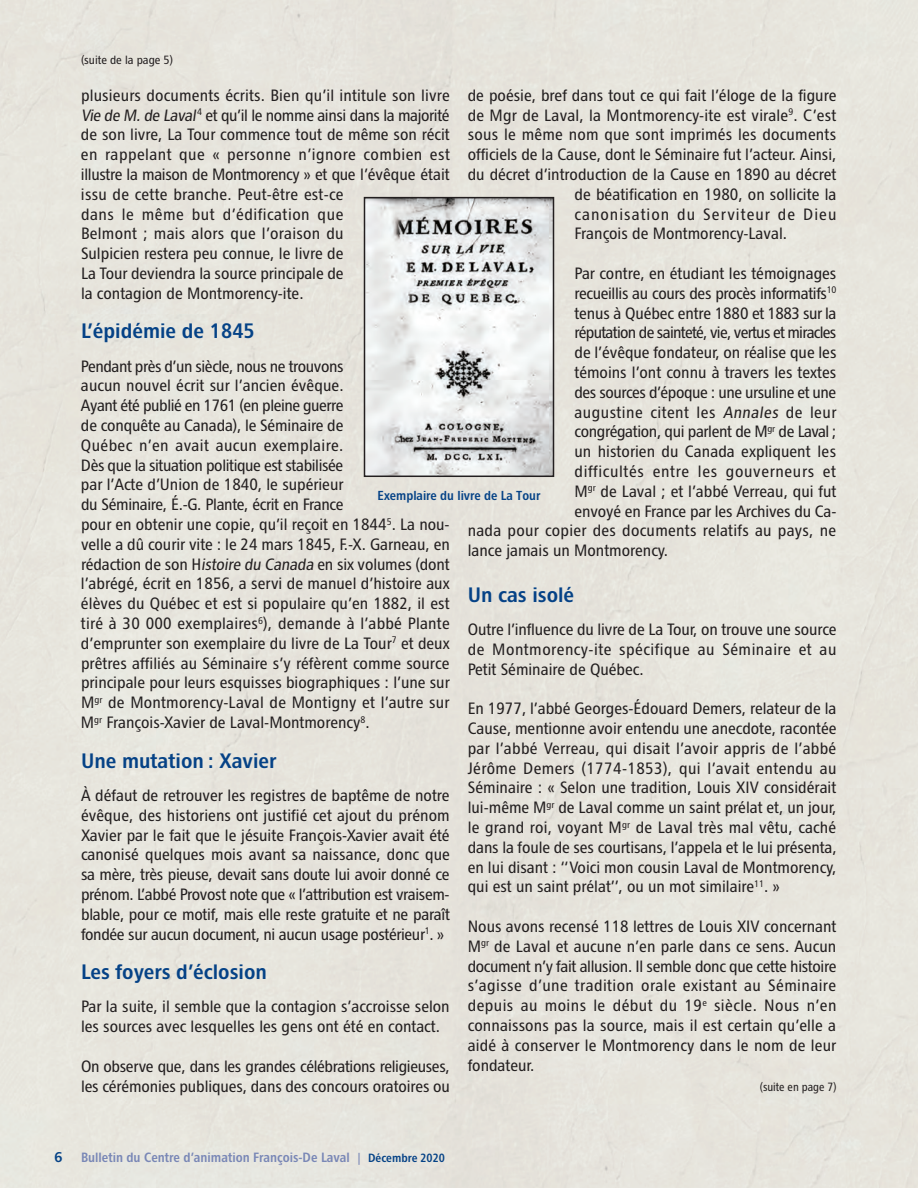
<style>
.page{position:relative;width:918px;height:1188px;background:#e7e5dd}
.page>*{position:absolute;margin:0;border:0;box-sizing:border-box;transform-origin:0 0}
.t1{font:21px "Chaloult Cond Demi Gras";color:#054286;scale:1.05 1}
.t2{font:16.5px/19.8px "Chaloult Cond";color:#231f20;scale:1.05 1}
.t3{font:16.5px "Chaloult Cond";letter-spacing:-.02em;color:#231f20;scale:1.05 1}
.t4{font:16.5px "Chaloult Cond";letter-spacing:-.04em;color:#231f20;scale:1.05 1}
.t5{font:16.5px "Chaloult Cond";letter-spacing:-.025em;color:#231f20;scale:1.05 1}
.t6{font:16.5px "Chaloult Cond";letter-spacing:.035em;color:#231f20;scale:1.05 1}
.t7{font:16.5px "Chaloult Cond";letter-spacing:.025em;color:#231f20;scale:1.05 1}
.t8{font:16.5px "Chaloult Cond";letter-spacing:.06em;color:#231f20;scale:1.05 1}
.t9{font:14.25px "Chaloult Demi Gras";color:#054286}
.t10{font:13.5px "Chaloult Cond Demi Gras";color:#7987b6}
.t11{font:13.2px "Chaloult Cond Demi Gras";color:#054286}
.t12{font:12px "Chaloult Cond";color:#231f20;scale:1.05 1}
.t13{font:12px "Chaloult Cond";color:#231f20}
.s1{font-size:12px}
.s2{font-size:12px;color:#054286}
</style>
<div class="page">
<img style="left:367px;top:200px;width:184px;height:274px">
<div style="left:364px;top:197px;width:190px;height:280px;border:2px solid #231f20"></div>
<p class="t12" style="left:81px;top:52px;width:89px">(suite de la page 5)</p>
<p class="t2" style="left:468px;top:85px;width:353px">de poésie, bref dans tout ce qui fait l’éloge de la figure</p>
<p class="t2" style="left:468px;top:105px;width:353px">de Mgr de Laval, la Montmorency-ite est virale<sup>9</sup>. C’est</p>
<p class="t2" style="left:468px;top:124px;width:352px">sous le même nom que sont imprimés les documents</p>
<p class="t2" style="left:468px;top:144px;width:353px">officiels de la Cause, dont le Séminaire fut l’acteur. Ainsi,</p>
<p class="t2" style="left:468px;top:164px;width:353px">du décret d’introduction de la Cause en 1890 au décret</p>
<p class="t2" style="left:575px;top:184px;width:251px">de béatification en 1980, on sollicite la</p>
<p class="t8" style="left:575px;top:204px;width:251px">canonisation du Serviteur de Dieu</p>
<p class="t2" style="left:575px;top:223px;width:204px">François de Montmorency-Laval.</p>
<p class="t2" style="left:575px;top:263px;width:251px">Par contre, en étudiant les témoignages</p>
<p class="t3" style="left:574px;top:283px;width:251px">recueillis au cours des procès informatifs<sup>10</sup></p>
<p class="t2" style="left:575px;top:303px;width:251px">tenus à Québec entre 1880 et 1883 sur la</p>
<p class="t4" style="left:575px;top:322px;width:251px">réputation de sainteté, vie, vertus et miracles</p>
<p class="t2" style="left:575px;top:342px;width:251px">de l’évêque fondateur, on réalise que les</p>
<p class="t2" style="left:575px;top:362px;width:251px">témoins l’ont connu à travers les textes</p>
<p class="t5" style="left:575px;top:382px;width:251px">des sources d’époque : une ursuline et une</p>
<p class="t7" style="left:575px;top:402px;width:251px">augustine citent les Annales de leur</p>
<p class="t3" style="left:574px;top:421px;width:251px">congrégation, qui parlent de M<sup>gr</sup> de Laval ;</p>
<p class="t2" style="left:575px;top:441px;width:251px">un historien du Canada expliquent les</p>
<p class="t6" style="left:575px;top:461px;width:251px">difficultés entre les gouverneurs et</p>
<p class="t2" style="left:575px;top:481px;width:251px">M<sup>gr</sup> de Laval ; et l’abbé Verreau, qui fut</p>
<p class="t2" style="left:575px;top:501px;width:251px">envoyé en France par les Archives du Ca-</p>
<p class="t2" style="left:468px;top:520px;width:352px">nada pour copier des documents relatifs au pays, ne</p>
<p class="t2" style="left:468px;top:540px;width:192px">lance jamais un Montmorency.</p>
<p class="t1" style="left:468px;top:581px;width:103px">Un cas isolé</p>
<p class="t2" style="left:468px;top:619px;width:353px;text-align:justify">Outre l’influence du livre de La Tour, on trouve une source de Montmorency-ite spécifique au Séminaire et au Petit Séminaire de Québec.</p>
<p class="t2" style="left:468px;top:698px;width:353px;text-align:justify">En 1977, l’abbé Georges-Édouard Demers, relateur de la Cause, mentionne avoir entendu une anecdote, racontée par l’abbé Verreau, qui disait l’avoir appris de l’abbé Jérôme Demers (1774-1853), qui l’avait entendu au Séminaire : « Selon une tradition, Louis XIV considérait lui-même M<sup>gr</sup> de Laval comme un saint prélat et, un jour, le grand roi, voyant M<sup>gr</sup> de Laval très mal vêtu, caché dans la foule de ses courtisans, l’appela et le lui présenta, en lui disant : ‘‘Voici mon cousin Laval de Montmorency, qui est un saint prélat’’, ou un mot similaire<sup>11</sup>. »</p>
<p class="t2" style="left:468px;top:916px;width:353px;text-align:justify">Nous avons recensé 118 lettres de Louis XIV concernant M<sup>gr</sup> de Laval et aucune n’en parle dans ce sens. Aucun document n’y fait allusion. Il semble donc que cette histoire s’agisse d’une tradition orale existant au Séminaire depuis au moins le début du 19<sup>e</sup> siècle. Nous n’en connaissons pas la source, mais il est certain qu’elle a aidé à conserver le Montmorency dans le nom de leur fondateur.</p>
<p class="t2" style="left:81px;top:85px;width:353px">plusieurs documents écrits. Bien qu’il intitule son livre Vie de M.de Laval<sup>4</sup> et qu’il le nomme ainsi dans la majorité de son livre, La Tour commence tout de même son récit en rappelant que « personne n’ignore combien est illustre la maison de Montmorency » et que l’évêque était issu de cette branche. Peut-être est-ce<br>dans le même but d’édification que<br>Belmont ; mais alors que l’oraison du<br>Sulpicien restera peu connue, le livre de<br>La Tour deviendra la source principale de<br>la contagion de Montmorency-ite.</p>
<p class="t1" style="left:81px;top:318px;width:167px">L’épidémie de 1845</p>
<p class="t2" style="left:81px;top:356px;width:353px">Pendant près d’un siècle, nous ne trouvons<br>aucun nouvel écrit sur l’ancien évêque.<br>Ayant été publié en 1761 (en pleine guerre<br>de conquête au Canada), le Séminaire de<br>Québec n’en avait aucun exemplaire.<br>Dès que la situation politique est stabilisée<br>par l’Acte d’Union de 1840, le supérieur<br>du Séminaire, É.-G. Plante, écrit en France<br>pour en obtenir une copie, qu’il reçoit en 1844<sup>5</sup>. La nou&shy;velle a dû courir vite : le 24 mars 1845, F.-X. Garneau, en rédaction de son Histoire du Canada en six volumes (dont l’abrégé, écrit en 1856, a servi de manuel d’histoire aux élèves du Québec et est si populaire qu’en 1882, il est tiré à 30 000 exemplaires<sup>6</sup>), demande à l’abbé Plante d’emprunter son exemplaire du livre de La Tour<sup>7</sup> et deux prêtres affiliés au Séminaire s’y réfèrent comme source principale pour leurs esquisses biographiques : l’une sur M<sup>gr</sup> de Montmorency-Laval de Montigny et l’autre sur M<sup>gr</sup> François-Xavier de Laval-Montmorency<sup>8</sup>.</p>
<p class="t1" style="left:81px;top:747px;width:188px">Une mutation : Xavier</p>
<p class="t2" style="left:81px;top:785px;width:353px;text-align:justify">À défaut de retrouver les registres de baptême de notre évêque, des historiens ont justifié cet ajout du prénom Xavier par le fait que le jésuite François-Xavier avait été canonisé quelques mois avant sa naissance, donc que sa mère, très pieuse, devait sans doute lui avoir donné ce prénom. L’abbé Provost note que « l’attribution est vraisem&shy;blable, pour ce motif, mais elle reste gratuite et ne paraît fondée sur aucun document, ni aucun usage postérieur<sup>1</sup>. »</p>
<p class="t1" style="left:81px;top:959px;width:179px">Les foyers d’éclosion</p>
<p class="t2" style="left:81px;top:997px;width:353px">Par la suite, il semble que la contagion s’accroisse selon les sources avec lesquelles les gens ont été en contact.</p>
<p class="t2" style="left:81px;top:1056px;width:353px">On observe que, dans les grandes célébrations religieuses, les cérémonies publiques, dans des concours oratoires ou</p>
<p class="t11" style="left:378px;top:487px;width:164px">Exemplaire du livre de La Tour</p>
<p class="t13" style="left:760px;top:1079px;width:78px">(suite en page 7)</p>
<p class="t9" style="left:54px;top:1148px;width:10px">6</p>
<p class="t10" style="left:81px;top:1149px;width:366px">Bulletin du Centre d’animation François-De Laval <span class="s1">|</span> <span class="s2">Décembre 2020</span></p>
</div>
